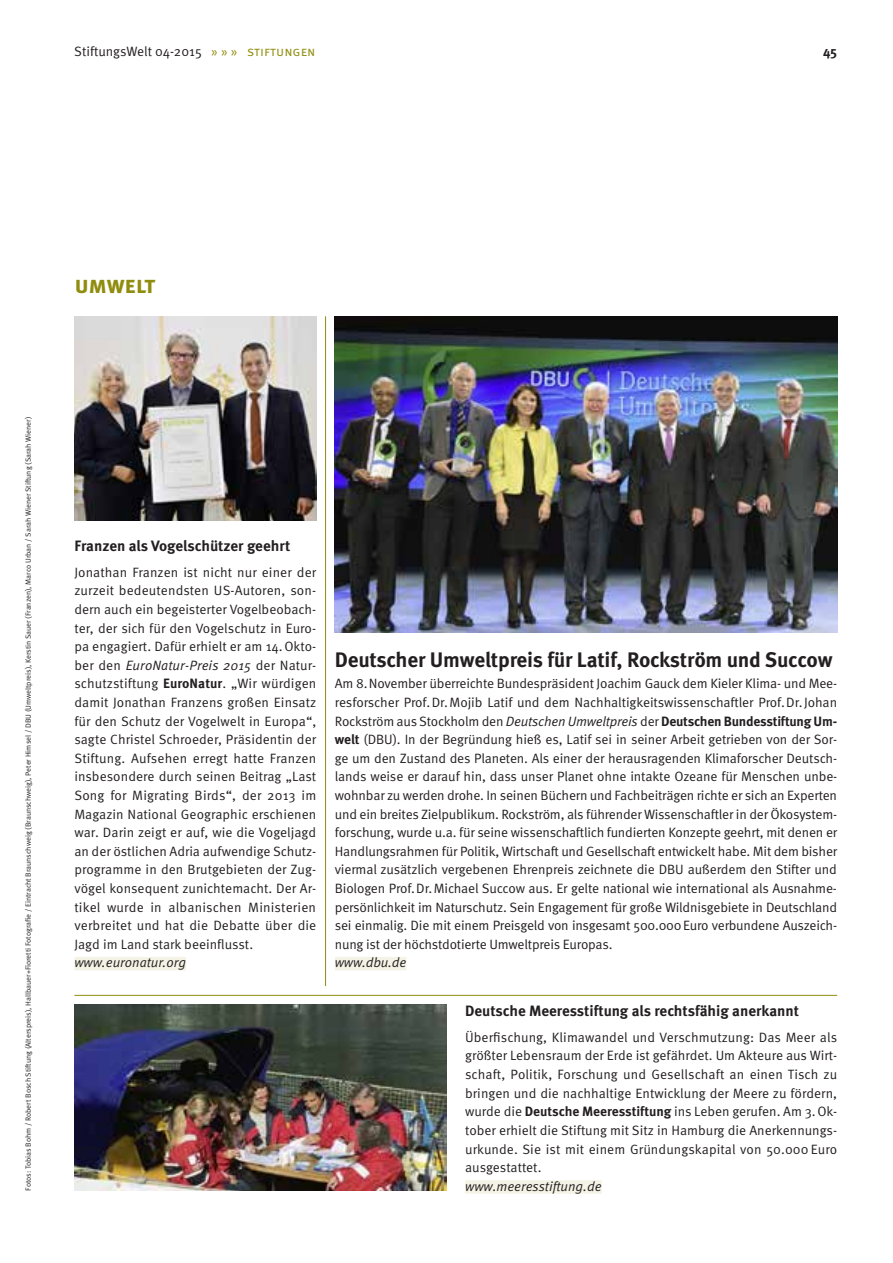
<style>
.page{position:relative;width:893px;height:1263px;background:#fff}
.page>*{position:absolute;margin:0;border:0;box-sizing:border-box;transform-origin:0 0}
.t1{font:700 24px "Meta Pro";color:#908d0e}
.t2{font:700 21px "Meta Pro";letter-spacing:-.015em;color:#231f20}
.t3{font:700 15px "Meta Pro";letter-spacing:-.005em;color:#231f20}
.t4{font:13.5px/18.6px "Meta Pro";color:#231f20;text-align:justify}
.t5{font:italic 13.5px "Meta Pro";color:#231f20}
.t6{font:700 13.5px "Meta Pro";color:#231f20}
.t7{font:7.5px "Meta Pro";color:#231f20}
.s1{color:#908d0e}
.s2{font-style:italic}
.s3{font-weight:700}
</style>
<div class="page">
<hr style="left:325px;top:316px;width:1px;height:670px;background:#908d0e">
<img style="left:335px;top:316px;width:502px;height:316px">
<img style="left:74px;top:316px;width:242px;height:205px">
<hr style="left:74px;top:995px;width:763px;height:1px;background:#908d0e">
<div style="left:335px;top:957px;width:71px;height:13px;background:#f4f3e6"></div>
<div style="left:74px;top:957px;width:112px;height:13px;background:#f4f3e6"></div>
<img style="left:74px;top:1005px;width:372px;height:186px">
<div style="left:465px;top:1180px;width:137px;height:14px;background:#f4f3e6"></div>
<p class="t4" style="left:74px;top:42px;width:243px">StiftungsWelt 04-2015 <span class="s1">» » » Stiftungen</span></p>
<p class="t6" style="left:823px;top:43px;width:16px">45</p>
<h1 class="t1" style="left:74px;top:269px;width:61px">U MWELT</h1>
<p class="t7" style="left:23px;top:1191px;width:775px;rotate:-90deg">Fotos: Tobias Bohm / Robert Bosch Stiftung (Alterspreis), Hallbauer+Fioretti Fotografie / Eintracht Braunschweig (Braunschweig), Peter Himsel / DBU (Umweltpreis), Kerstin Sauer (Franzen), Marco Urban / Sarah Wiener Stiftung (Sarah Wiener)</p>
<p class="t3" style="left:74px;top:536px;width:217px">Franzen als Vogelschützer geehrt</p>
<p class="t4" style="left:74px;top:563px;width:243px">Jonathan Franzen ist nicht nur einer der zurzeit bedeutendsten US-Autoren, son&shy;dern auch ein begeisterter Vogelbeobach&shy;ter, der sich für den Vogelschutz in Euro&shy;pa engagiert. Dafür erhielt er am 14.Okto&shy;ber den <span class="s2">EuroNatur-Preis 2015</span> der Natur&shy;schutzstiftung <span class="s3">EuroNatur</span>. „Wir würdigen damit Jonathan Franzens großen Einsatz für den Schutz der Vogelwelt in Europa“, sagte Christel Schroeder, Präsidentin der Stiftung. Aufsehen erregt hatte Franzen insbesondere durch seinen Beitrag „Last Song for Migrating Birds“, der 2013 im Magazin National Geographic erschienen war. Darin zeigt er auf, wie die Vogeljagd an der östlichen Adria aufwendige Schutz&shy;programme in den Brutgebieten der Zug&shy;vögel konsequent zunichtemacht. Der Ar&shy;tikel wurde in albanischen Ministerien verbreitet und hat die Debatte über die Jagd im Land stark beeinflusst.</p>
<p class="t5" style="left:74px;top:954px;width:113px">www.euronatur.org</p>
<h2 class="t2" style="left:335px;top:646px;width:499px">Deutscher Umweltpreis für Latif, Rockström und Succow</h2>
<p class="t4" style="left:335px;top:675px;width:504px">Am 8.November überreichte Bundespräsident Joachim Gauck dem Kieler Klima- und Mee&shy;resforscher Prof.Dr.Mojib Latif und dem Nachhaltigkeitswissenschaftler Prof.Dr.Johan Rockström aus Stockholm den <span class="s2">Deutschen Umweltpreis</span> der <span class="s3">Deutschen Bundesstiftung Um&shy;welt</span> (DBU). In der Begründung hieß es, Latif sei in seiner Arbeit getrieben von der Sor&shy;ge um den Zustand des Planeten. Als einer der herausragenden Klimaforscher Deutsch&shy;lands weise er darauf hin, dass unser Planet ohne intakte Ozeane für Menschen unbe&shy;wohnbar zu werden drohe. In seinen Büchern und Fachbeiträgen richte er sich an Experten und ein breites Zielpublikum. Rockström, als führender Wissenschaftler in der Ökosystem&shy;forschung, wurde u.a. für seine wissenschaftlich fundierten Konzepte geehrt, mit denen er Handlungsrahmen für Politik, Wirtschaft und Gesellschaft entwickelt habe. Mit dem bisher viermal zusätzlich vergebenen Ehrenpreis zeichnete die DBU außerdem den Stifter und Biologen Prof.Dr.Michael Succow aus. Er gelte national wie international als Ausnahme&shy;persönlichkeit im Naturschutz. Sein Engagement für große Wildnisgebiete in Deutschland sei einmalig. Die mit einem Preisgeld von insgesamt 500.000Euro verbundene Auszeich&shy;nung ist der höchstdotierte Umweltpreis Europas.</p>
<p class="t5" style="left:335px;top:954px;width:73px">www.dbu.de</p>
<p class="t3" style="left:465px;top:1001px;width:335px">Deutsche Meeresstiftung als rechtsfähig anerkannt</p>
<p class="t4" style="left:465px;top:1028px;width:374px">Überfischung, Klimawandel und Verschmutzung: Das Meer als größter Lebensraum der Erde ist gefährdet. Um Akteure aus Wirt&shy;schaft, Politik, Forschung und Gesellschaft an einen Tisch zu bringen und die nachhaltige Entwicklung der Meere zu fördern, wurde die <span class="s3">Deutsche Meeresstiftung</span> ins Leben gerufen. Am 3.Ok&shy;tober erhielt die Stiftung mit Sitz in Hamburg die Anerkennungs&shy;urkunde. Sie ist mit einem Gründungskapital von 50.000 Euro ausgestattet.</p>
<p class="t5" style="left:465px;top:1177px;width:138px">www.meeresstiftung.de</p>
</div>
